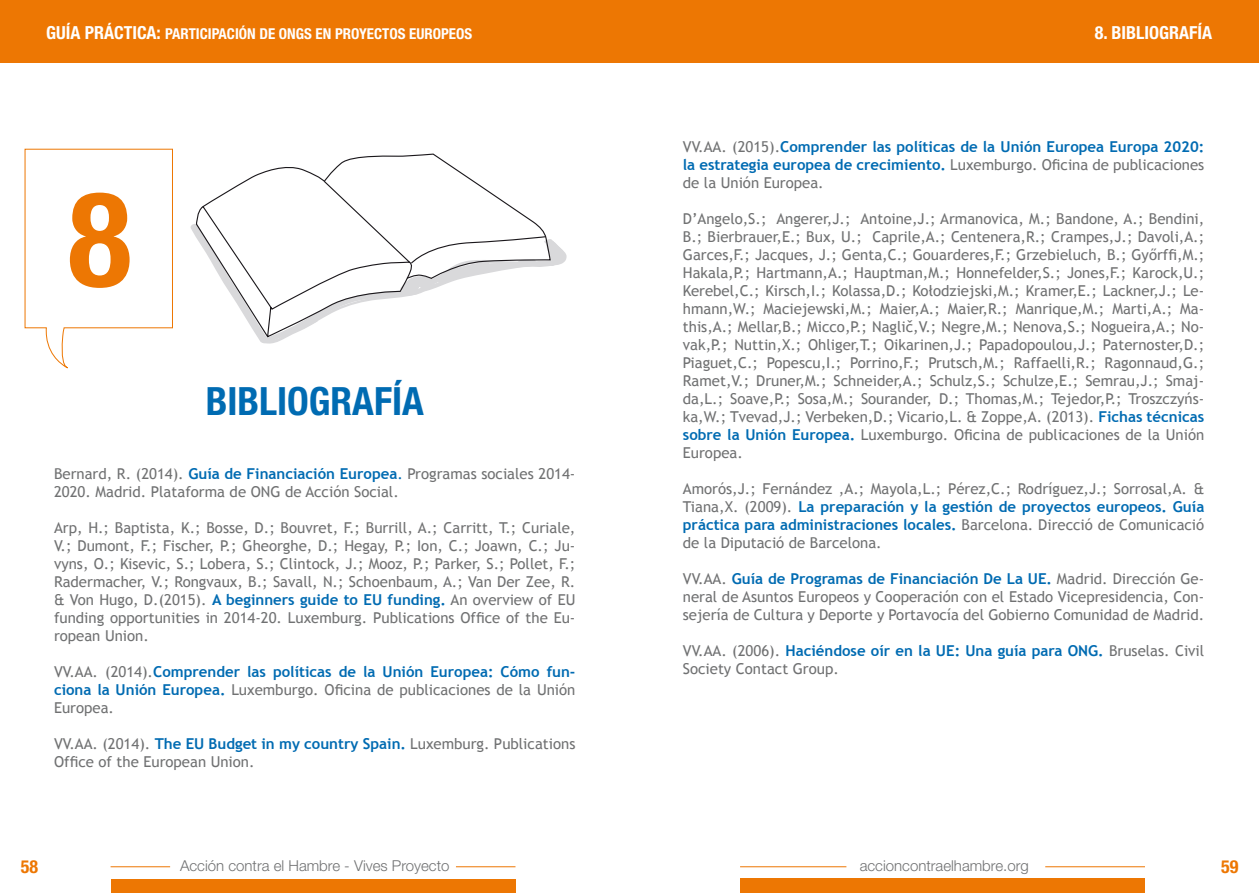
<style>
.page{position:relative;width:1259px;height:893px;background:#fff}
.page>*{position:absolute;margin:0;border:0;box-sizing:border-box;transform-origin:0 0}
.t1{font:700 condensed 132px "Helvetica Neue";color:#ed7703}
.t2{font:700 condensed 39px "Helvetica Neue";color:#006bb2}
.t3{font:700 condensed 18px "Helvetica Neue";color:#fff}
.t4{font:700 condensed 18px "Helvetica Neue";color:#ed7703}
.t5{font:15px/18px "Trebuchet MS";color:#707172;text-align:justify}
.t6{font:700 15px/18px "Trebuchet MS";color:#006bb2;text-align:justify}
.t7{font:300 15px "Helvetica Neue";color:#707172}
.t8{font:700 condensed 15px "Helvetica Neue";color:#fff}
.s1{font-size:18px}
.s2{font-weight:700;color:#006bb2}
.s3{color:#006bb2}
.s4{font-weight:400;color:#707172}
</style>
<div class="page">
<div style="left:0;top:0;width:629px;height:62px;background:#ed7703"></div>
<hr style="left:111px;top:866px;width:59px;height:1px;background:#ed7703">
<hr style="left:456px;top:866px;width:59px;height:1px;background:#ed7703">
<div style="left:111px;top:879px;width:404px;height:14px;background:#ed7703"></div>
<div style="left:629px;top:0;width:630px;height:62px;background:#ed7703"></div>
<hr style="left:740px;top:866px;width:106px;height:1px;background:#ed7703">
<hr style="left:1045px;top:866px;width:100px;height:1px;background:#ed7703">
<div style="left:740px;top:879px;width:405px;height:14px;background:#ed7703"></div>
<svg style="left:24px;top:148px;width:149px;height:220px"></svg>
<svg style="left:190px;top:154px;width:377px;height:190px"></svg>
<p class="t8" style="left:46px;top:24px;width:427px"><span class="s1">GUÍA PRÁCTICA:</span> PARTICIPACIÓN DE ONGS EN PROYECTOS EUROPEOS</p>
<p class="t3" style="left:1095px;top:21px;width:119px">8. BIBLIOGRAFÍA</p>
<h1 class="t1" style="left:68px;top:159px;width:65px">8</h1>
<h2 class="t2" style="left:206px;top:378px;width:220px">BIBLIOGRAFÍA</h2>
<p class="t5" style="left:54px;top:465px;width:523px">Bernard, R. (2014). <span class="s2">Guía de Financiación Europea</span><span class="s3">.</span> Programas sociales 2014-<br>2020. Madrid. Plataforma de ONG de Acción Social.</p>
<p class="t5" style="left:54px;top:519px;width:523px">Arp, H.; Baptista, K.; Bosse, D.; Bouvret, F.; Burrill, A.; Carritt, T.; Curiale, V.; Dumont, F.; Fischer, P.; Gheorghe, D.; Hegay, P.; Ion, C.; Joawn, C.; Ju&shy;vyns, O.; Kisevic, S.; Lobera, S.; Clintock, J.; Mooz, P.; Parker, S.; Pollet, F.; Radermacher, V.; Rongvaux, B.; Savall, N.; Schoenbaum, A.; Van Der Zee, R. &amp; Von Hugo, D.(2015). <span class="s2">A beginners guide to EU funding.</span> An overview of EU funding opportunities in 2014-20. Luxemburg. Publications Office of the Eu&shy;ropean Union.</p>
<p class="t6" style="left:54px;top:662px;width:523px"><span class="s4">VV.AA. (2014).</span>Comprender las políticas de la Unión Europea: Cómo fun&shy;ciona la Unión Europea. <span class="s4">Luxemburgo. Oficina de publicaciones de la Unión Europea.</span></p>
<p class="t5" style="left:54px;top:735px;width:523px">VV.AA. (2014). <span class="s2">The EU Budget in my country Spain.</span> Luxemburg. Publications<br>Office of the European Union.</p>
<p class="t6" style="left:683px;top:138px;width:523px"><span class="s4">VV.AA. (2015).</span>Comprender las políticas de la Unión Europea Europa 2020: la estrategia europea de crecimiento. <span class="s4">Luxemburgo. Oficina de publicaciones de la Unión Europea.</span></p>
<p class="t5" style="left:683px;top:210px;width:523px">D’Angelo,S.; Angerer,J.; Antoine,J.; Armanovica, M.; Bandone, A.; Bendini, B.; Bierbrauer,E.; Bux, U.; Caprile,A.; Centenera,R.; Crampes,J.; Davoli,A.; Garces,F.; Jacques, J.; Genta,C.; Gouarderes,F.; Grzebieluch, B.; Győrffi,M.; Hakala,P.; Hartmann,A.; Hauptman,M.; Honnefelder,S.; Jones,F.; Karock,U.; Kerebel,C.; Kirsch,I.; Kolassa,D.; Kołodziejski,M.; Kramer,E.; Lackner,J.; Le&shy;hmann,W.; Maciejewski,M.; Maier,A.; Maier,R.; Manrique,M.; Marti,A.; Ma&shy;this,A.; Mellar,B.; Micco,P.; Naglič,V.; Negre,M.; Nenova,S.; Nogueira,A.; No&shy;vak,P.; Nuttin,X.; Ohliger,T.; Oikarinen,J.; Papadopoulou,J.; Paternoster,D.; Piaguet,C.; Popescu,I.; Porrino,F.; Prutsch,M.; Raffaelli,R.; Ragonnaud,G.; Ramet,V.; Druner,M.; Schneider,A.; Schulz,S.; Schulze,E.; Semrau,J.; Smaj&shy;da,L.; Soave,P.; Sosa,M.; Sourander, D.; Thomas,M.; Tejedor,P.; Troszczyńs&shy;ka,W.; Tvevad,J.; Verbeken,D.; Vicario,L. &amp; Zoppe,A. (2013). <span class="s2">Fichas técnicas sobre la Unión Europea.</span> Luxemburgo. Oficina de publicaciones de la Unión Europea.</p>
<p class="t5" style="left:683px;top:480px;width:523px">Amorós,J.; Fernández ,A.; Mayola,L.; Pérez,C.; Rodríguez,J.; Sorrosal,A. &amp; Tiana,X. (2009). <span class="s2">La preparación y la gestión de proyectos europeos. Guía práctica para administraciones locales.</span> Barcelona. Direcció de Comunicació de la Diputació de Barcelona.</p>
<p class="t5" style="left:683px;top:570px;width:523px">VV.AA. <span class="s2">Guía de Programas de Financiación De La UE.</span> Madrid. Dirección Ge&shy;neral de Asuntos Europeos y Cooperación con el Estado Vicepresidencia, Con&shy;sejería de Cultura y Deporte y Portavocía del Gobierno Comunidad de Madrid.</p>
<p class="t5" style="left:683px;top:642px;width:523px">VV.AA. (2006). <span class="s2">Haciéndose oír en la UE: Una guía para ONG.</span> Bruselas. Civil<br>Society Contact Group.</p>
<p class="t4" style="left:21px;top:856px;width:19px">58</p>
<p class="t7" style="left:180px;top:856px;width:271px">Acción contra el Hambre - Vives Proyecto</p>
<p class="t4" style="left:1221px;top:856px;width:19px">59</p>
<p class="t7" style="left:859px;top:856px;width:170px">accioncontraelhambre.org</p>
</div>
